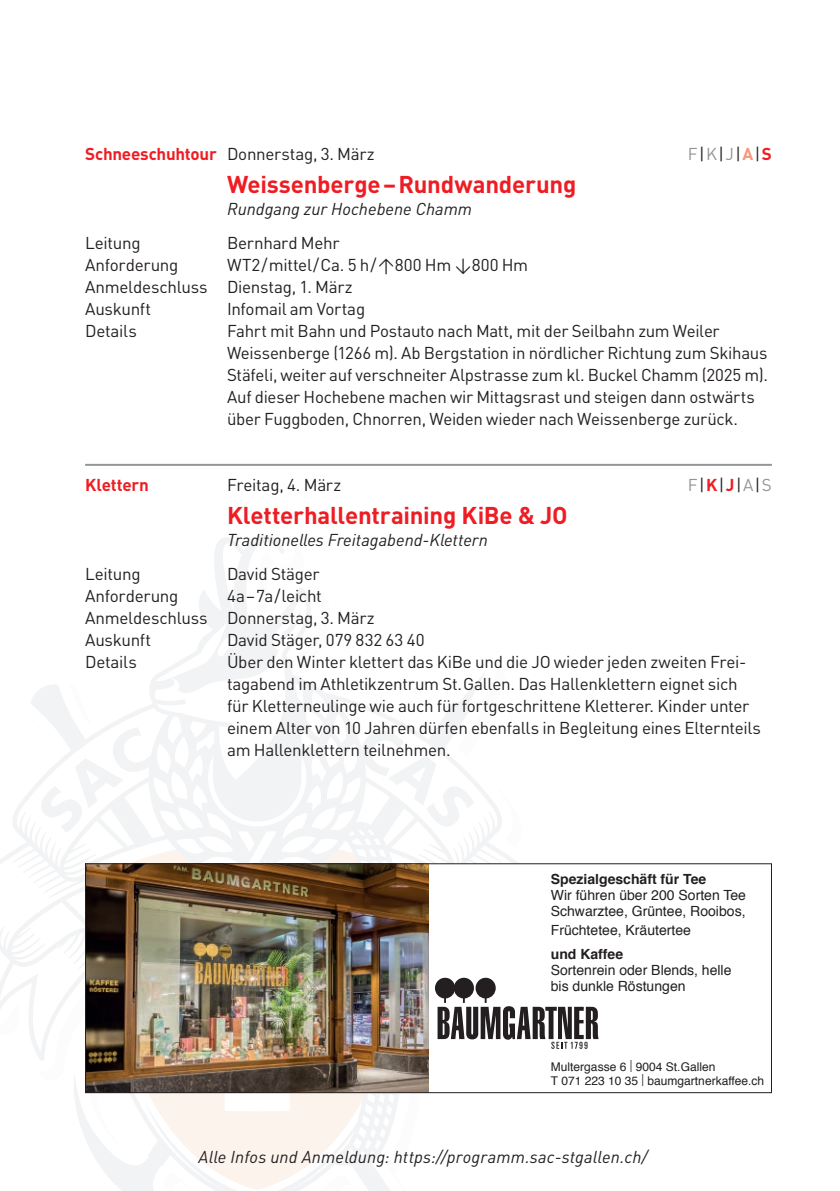
<style>
.page{position:relative;width:840px;height:1191px;background:#fff}
.page>*{position:absolute;margin:0;border:0;box-sizing:border-box;transform-origin:0 0}
.t1{font:700 24px "DINOT";letter-spacing:-.01em;color:#ee1d23}
.t2{font:17px/22px "DINOT";letter-spacing:-.015em;color:#231f20}
.t3{font:italic 17px "DINOT";color:#231f20}
.t4{font:700 17px "DINOT";letter-spacing:-.01em;color:#ee1d23}
.t5{font:14px/16px "Helvetica";color:#231f20}
.t6{font:700 14px "Helvetica";color:#231f20}
.t7{font:12px/14.4px "Helvetica";color:#231f20}
.s1{font-weight:700;color:#ee1d23}
.s2{color:#939598}
.s3{font-weight:700;color:#f6977a}
.s4{font-weight:300}
</style>
<div class="page">
<svg style="left:0;top:536px;width:556px;height:655px"></svg>
<svg style="left:38px;top:758px;width:85px;height:74px"></svg>
<svg style="left:388px;top:756px;width:86px;height:70px"></svg>
<hr style="left:85px;top:464px;width:686px;height:2px;background:#939598">
<div style="left:85px;top:863px;width:686px;height:229px;background:#fff"></div>
<div style="left:475px;top:977px;width:20px;height:21px;background:#231f20;border-radius:10px"></div>
<div style="left:453px;top:977px;width:20px;height:21px;background:#231f20;border-radius:10px"></div>
<div style="left:434px;top:977px;width:21px;height:21px;background:#231f20;border-radius:10px"></div>
<svg style="left:437px;top:1006px;width:161px;height:42px"></svg>
<img style="left:87px;top:865px;width:341px;height:226px">
<div style="left:85px;top:863px;width:686px;height:230px;border:1px solid #231f20"></div>
<p class="t2" style="left:85px;top:142px;width:291px"><span class="s1">Schneeschuhtour</span> Donnerstag, 3. März</p>
<p class="t2" style="left:687px;top:142px;width:86px"><span class="s2">F</span> | <span class="s2">K</span> | <span class="s2">J</span> | <span class="s3">A</span>| <span class="s1">S</span></p>
<h1 class="t1" style="left:227px;top:168px;width:351px">Weissenberge – Rundwanderung</h1>
<p class="t3" style="left:227px;top:197px;width:246px">Rundgang zur Hochebene Chamm</p>
<p class="t2" style="left:85px;top:231px;width:57px">Leitung</p>
<p class="t2" style="left:227px;top:231px;width:114px">Bernhard Mehr</p>
<p class="t2" style="left:85px;top:253px;width:95px">Anforderung</p>
<p class="t2" style="left:85px;top:253px;width:444px;text-indent:142px">WT2 / mittel / Ca. 5 h / ↑800 Hm ↓800 Hm<br>Anmeldeschluss Dienstag, 1. März<br>Auskunft</p>
<p class="t2" style="left:227px;top:297px;width:140px">Infomail am Vortag</p>
<p class="t2" style="left:85px;top:319px;width:53px">Details</p>
<p class="t2" style="left:227px;top:319px;width:542px">Fahrt mit Bahn und Postauto nach Matt, mit der Seilbahn zum Weiler Weissen berge (1266 m). Ab Bergstation in nördlicher Richtung zum Skihaus Stäfeli, weiter auf verschneiter Alpstrasse zum kl. Buckel Chamm (2025 m).<br>Auf dieser Hochebene machen wir Mittagsrast und steigen dann ostwärts über Fuggboden, Chnorren, Weiden wieder nach Weissenberge zurück.</p>
<p class="t4" style="left:85px;top:473px;width:65px">Klettern</p>
<p class="t2" style="left:227px;top:473px;width:116px">Freitag, 4. März</p>
<p class="t2" style="left:687px;top:473px;width:85px"><span class="s2">F</span> | <span class="s1">K</span>| <span class="s1">J</span>| <span class="s2">A</span> | <span class="s2">S</span></p>
<h1 class="t1" style="left:227px;top:498px;width:342px">Kletterhallentraining KiBe &amp; JO</h1>
<p class="t3" style="left:227px;top:528px;width:262px">Traditionelles Freitagabend-Klettern</p>
<p class="t2" style="left:85px;top:562px;width:57px">Leitung</p>
<p class="t2" style="left:227px;top:562px;width:94px">David Stäger</p>
<p class="t2" style="left:85px;top:584px;width:95px">Anforderung</p>
<p class="t2" style="left:85px;top:584px;width:291px;text-indent:142px">4a – 7a / leicht<br>Anmeldeschluss Donnerstag, 3. März<br>Auskunft</p>
<p class="t2" style="left:227px;top:628px;width:199px">David Stäger, 079 832 63 40</p>
<p class="t2" style="left:85px;top:650px;width:53px">Details</p>
<p class="t2" style="left:227px;top:650px;width:535px">Über den Winter klettert das KiBe und die JO wieder jeden zweiten Frei&shy;tagabend im Athletikzentrum St. Gallen. Das Hallenklettern eignet sich für Kletterneulinge wie auch für fortgeschrittene Kletterer. Kinder unter einem Alter von 10 Jahren dürfen ebenfalls in Begleitung eines Elternteils am Hallenklettern teilnehmen.</p>
<p class="t6" style="left:550px;top:867px;width:157px">Spezialgeschäft für Tee</p>
<p class="t5" style="left:550px;top:887px;width:197px">Wir führen über 200 Sorten Tee<br>Schwarztee, Grüntee, Rooibos,</p>
<p class="t5" style="left:550px;top:922px;width:142px">Früchtetee, Kräutertee</p>
<p class="t6" style="left:550px;top:942px;width:74px">und Kaffee</p>
<p class="t5" style="left:550px;top:962px;width:182px">Sortenrein oder Blends, helle bis dunkle Röstungen</p>
<p class="t7" style="left:550px;top:1059px;width:215px">Multergasse 6 <span class="s4">|</span> 9004 St.Gallen<br>T 071 223 10 35 <span class="s4">|</span> baumgartnerkaffee.ch</p>
<p class="t3" style="left:198px;top:1145px;width:450px">Alle Infos und Anmeldung: https://programm.sac-stgallen.ch/</p>
</div>
